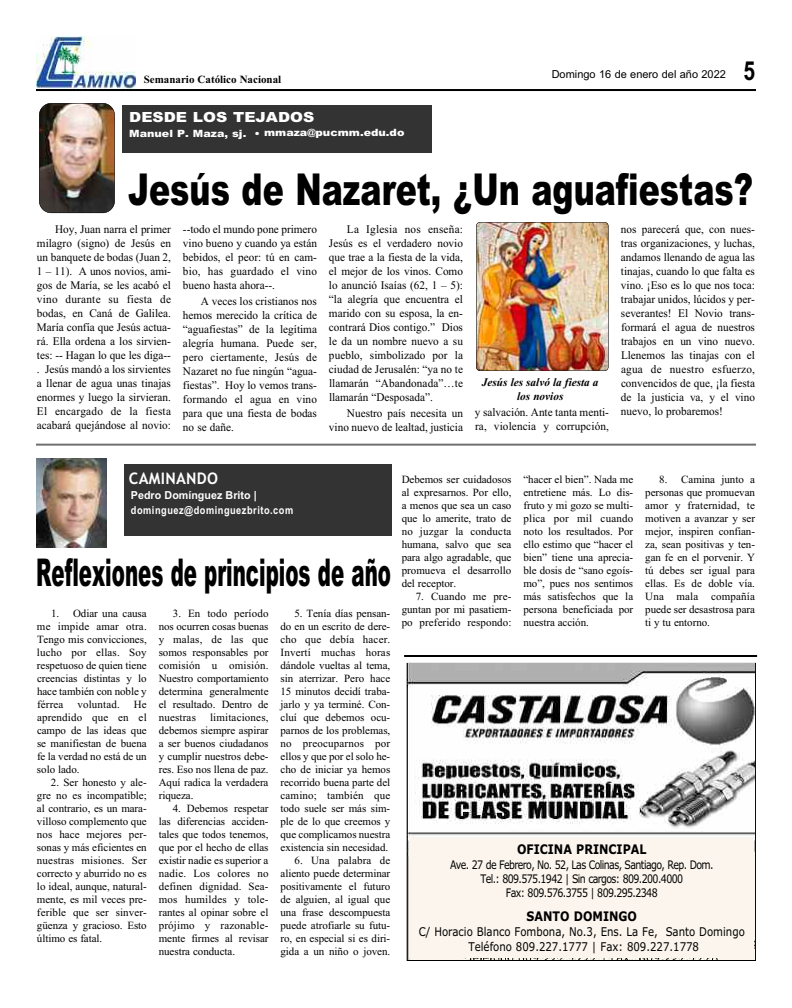
<style>
.page{position:relative;width:792px;height:1008px;background:#fff}
.page>*{position:absolute;margin:0;border:0;box-sizing:border-box;transform-origin:0 0}
.t1{font:900 44px "Arial";color:#000;scale:.72 1}
.t2{font:900 38.3px "Arial";color:#000;scale:.52 1}
.t3{font:700 26.2px "Arial";color:#000;scale:.8 1}
.t4{font:700 16px "Trebuchet MS";letter-spacing:.015em;color:#fff}
.t5{font:900 14px "Arial";color:#fff;scale:1.11 1}
.t6{font:700 13.2px "Verdana";color:#000;scale:.84 1}
.t7{font:12.1px/15px "Verdana";color:#000;text-align:center;scale:.84 1}
.t8{font:11.8px/14px "Verdana";letter-spacing:-.065em;color:#000;text-align:center;scale:.8 1}
.t9{font:11.6px/14px "Times New Roman";color:#000;text-align:justify}
.t10{font:italic 700 11.6px/14px "Times New Roman";color:#000;text-align:center}
.t11{font:11px/13px "Times New Roman";letter-spacing:-.005em;color:#000;text-align:justify}
.t12{font:700 11px/15.1px "Arial";letter-spacing:.055em;color:#fff}
.t13{font:11px "Arial";color:#000}
.t14{font:700 11px "Times New Roman";color:#000}
.t15{font:11px "Times New Roman";letter-spacing:.015em;color:#000}
.t16{font:900 10px "Arial";color:#fff;scale:1.11 1}
</style>
<div class="page">
<hr style="left:36px;top:89px;width:720px;height:2px;background:#000">
<img style="left:36px;top:36px;width:99px;height:52px">
<img style="left:39px;top:103px;width:76px;height:110px;border-radius:12px">
<div style="left:39px;top:103px;width:76px;height:110px;border:1px solid #000;border-radius:12px"></div>
<div style="left:122px;top:105px;width:310px;height:48px;background:#333"></div>
<hr style="left:36px;top:444px;width:720px;height:2px;background:#707070">
<img style="left:476px;top:222px;width:132px;height:149px;border-radius:4px">
<div style="left:476px;top:222px;width:133px;height:149px;border:1px solid #000;border-radius:4px"></div>
<img style="left:36px;top:459px;width:70px;height:89px">
<div style="left:124px;top:464px;width:267px;height:72px;background:#333"></div>
<hr style="left:404px;top:655px;width:353px;height:2px;background:#000">
<img style="left:408px;top:664px;width:347px;height:296px">
<div style="left:410px;top:839px;width:344px;height:119px;background:#fbf5ed"></div>
<p class="t14" style="left:144px;top:73px;width:139px">Semanario Católico Nacional</p>
<p class="t13" style="left:552px;top:67px;width:176px">Domingo 16 de enero del año 2022</p>
<h3 class="t3" style="left:744px;top:56px;width:16px">5</h3>
<p class="t5" style="left:129px;top:109px;width:168px">DESDE LOS TEJADOS</p>
<p class="t16" style="left:129px;top:127px;width:249px">Manuel P. Maza, sj. • mmaza@pucmm.edu.do</p>
<h1 class="t1" style="left:128px;top:164px;width:870px">Jesús de Nazaret, ¿Un aguafiestas?</h1>
<p class="t9" style="left:37px;top:222px;width:136px;text-indent:18px">Hoy, Juan narra el primer milagro (signo) de Jesús en un banquete de bodas (Juan 2, 1 – 11). A unos novios, ami&shy;gos de María, se les acabó el vino durante su fiesta de bodas, en Caná de Galilea.<br>María confía que Jesús actua&shy;rá. Ella ordena a los sirvien&shy;tes: -- Hagan lo que les diga-- . Jesús mandó a los sirvientes a llenar de agua unas tinajas enormes y luego la sirvieran.<br>El encargado de la fiesta acabará quejándose al novio:</p>
<p class="t9" style="left:183px;top:222px;width:136px">--todo el mundo pone primero vino bueno y cuando ya están bebidos, el peor: tú en cam&shy;bio, has guardado el vino bueno hasta ahora--.</p>
<p class="t9" style="left:329px;top:222px;width:136px;text-indent:18px">La Iglesia nos enseña:<br>Jesús es el verdadero novio que trae a la fiesta de la vida, el mejor de los vinos. Como lo anunció Isaías (62, 1 – 5): “la alegría que encuentra el marido con su esposa, la en&shy;contrará Dios contigo.” Dios le da un nombre nuevo a su pueblo, simbolizado por la ciudad de Jerusalén: “ya no te llamarán “Abandonada”…te llamarán “Desposada”.</p>
<p class="t9" style="left:329px;top:406px;width:136px;text-align:right">Nuestro país necesita un vino nuevo de lealtad, justicia</p>
<p class="t9" style="left:475px;top:405px;width:136px">y salvación. Ante tanta menti&shy;ra, violencia y corrupción,</p>
<p class="t9" style="left:621px;top:222px;width:136px">nos parecerá que, con nues&shy;tras organizaciones, y luchas, andamos llenando de agua las tinajas, cuando lo que falta es vino. ¡Eso es lo que nos toca: trabajar unidos, lúcidos y per&shy;severantes! El Novio trans&shy;formará el agua de nuestros trabajos en un vino nuevo.<br>Llenemos las tinajas con el agua de nuestro esfuerzo, convencidos de que, ¡la fiesta de la justicia va, y el vino nuevo, lo probaremos!</p>
<p class="t9" style="left:183px;top:294px;width:136px;text-indent:18px">A veces los cristianos nos hemos merecido la crítica de “aguafiestas” de la legítima alegría humana. Puede ser, pero ciertamente, Jesús de Nazaret no fue ningún “agua&shy;fiestas”. Hoy lo vemos trans&shy;formando el agua en vino para que una fiesta de bodas no se dañe.</p>
<p class="t10" style="left:482px;top:375px;width:118px">Jesús les salvó la fiesta a los novios</p>
<h3 class="t4" style="left:129px;top:469px;width:91px">CAMINANDO</h3>
<p class="t12" style="left:131px;top:487px;width:164px">Pedro Domínguez Brito | dominguez@dominguezbrito.com</p>
<h2 class="t2" style="left:36px;top:550px;width:684px">Reflexiones de principios de año</h2>
<p class="t11" style="left:37px;top:607px;width:111px;text-indent:14px">1. Odiar una causa me impide amar otra.<br>Tengo mis convicciones, lucho por ellas. Soy respetuoso de quien tiene creencias distintas y lo hace también con noble y férrea</p>
<p class="t11" style="left:281px;top:607px;width:111px;text-indent:14px">5. Tenía días pensan&shy;do en un escrito de dere&shy;cho que debía hacer.<br>Invertí muchas horas dándole vueltas al tema, sin aterrizar. Pero hace 15 minutos decidí traba&shy;jarlo y ya terminé. Con&shy;cluí que debemos ocu&shy;parnos de los problemas, no preocuparnos por ellos y que por el solo he&shy;cho de iniciar ya hemos recorrido buena parte del camino; también que todo suele ser más sim&shy;ple de lo que creemos y que complicamos nuestra existencia sin necesidad.</p>
<p class="t11" style="left:281px;top:854px;width:111px;text-indent:14px">6. Una palabra de aliento puede determinar positivamente el futuro de alguien, al igual que una frase descompuesta puede atrofiarle su futu&shy;ro, en especial si es diri&shy;gida a un niño o joven.</p>
<p class="t11" style="left:159px;top:607px;width:111px;text-indent:14px">3. En todo período nos ocurren cosas buenas y malas, de las que somos responsables por comisión u omisión.<br>Nuestro comportamiento determina generalmente el resultado. Dentro de nuestras</p>
<p class="t15" style="left:77px;top:698px;width:44px">voluntad.</p>
<p class="t11" style="left:37px;top:698px;width:111px;text-indent:97px">He aprendido que en el campo de las ideas que se manifiestan de buena fe la verdad no está de un solo lado.</p>
<p class="t11" style="left:37px;top:776px;width:111px;text-indent:14px">2. Ser honesto y ale&shy;gre no es incompatible; al contrario, es un mara&shy;villoso complemento que nos hace mejores per&shy;sonas y más eficientes en nuestras misiones. Ser correcto y aburrido no es lo ideal, aunque, natural&shy;mente, es mil veces pre&shy;ferible que ser sinver&shy;güenza y gracioso. Esto último es fatal.</p>
<p class="t11" style="left:159px;top:711px;width:111px;text-indent:51px">limitaciones, debemos siempre aspirar a ser buenos ciudadanos y cumplir nuestros debe&shy;res. Eso nos llena de paz.<br>Aquí radica la verdadera riqueza.</p>
<p class="t11" style="left:159px;top:802px;width:111px;text-indent:14px">4. Debemos respetar las diferencias acciden&shy;tales que todos tenemos, que por el hecho de ellas existir nadie es superior a nadie. Los colores no definen dignidad. Sea&shy;mos humildes y tole&shy;rantes al opinar sobre el prójimo y razonable&shy;mente firmes al revisar nuestra conducta.</p>
<p class="t11" style="left:402px;top:473px;width:111px">Debemos ser cuidadosos al expresarnos. Por ello, a menos que sea un caso que lo amerite, trato de no juzgar la conducta humana, salvo que sea para algo agradable, que promueva el desarrollo del receptor.</p>
<p class="t11" style="left:402px;top:590px;width:111px;text-indent:14px">7. Cuando me pre&shy;guntan por mi pasatiem&shy;po preferido respondo:</p>
<p class="t11" style="left:523px;top:473px;width:111px">“hacer el bien”. Nada me entretiene más. Lo dis&shy;fruto y mi gozo se multi&shy;plica por mil cuando noto los resultados. Por ello estimo que “hacer el bien” tiene una aprecia&shy;ble dosis de “sano egoís&shy;mo”, pues nos sentimos más satisfechos que la persona beneficiada por nuestra acción.</p>
<p class="t11" style="left:645px;top:473px;width:111px;text-indent:14px">8. Camina junto a personas que promuevan amor y fraternidad, te motiven a avanzar y ser mejor, inspiren confian&shy;za, sean positivas y ten&shy;gan fe en el porvenir. Y tú debes ser igual para ellas. Es de doble vía.<br>Una mala compañía puede ser desastrosa para ti y tu entorno.</p>
<p class="t6" style="left:517px;top:842px;width:156px">OFICINA PRINCIPAL</p>
<p class="t8" style="left:450px;top:858px;width:331px">Ave. 27 de Febrero, No. 52, Las Colinas, Santiago, Rep. Dom.<br>Tel.: 809.575.1942 | Sin cargos: 809.200.4000<br>Fax: 809.576.3755 | 809.295.2348</p>
<p class="t6" style="left:527px;top:908px;width:133px">SANTO DOMINGO</p>
<p class="t7" style="left:419px;top:925px;width:390px">C/ Horacio Blanco Fombona, No.3, Ens. La Fe, Santo Domingo<br>Teléfono 809.227.1777 | Fax: 809.227.1778</p>
</div>
